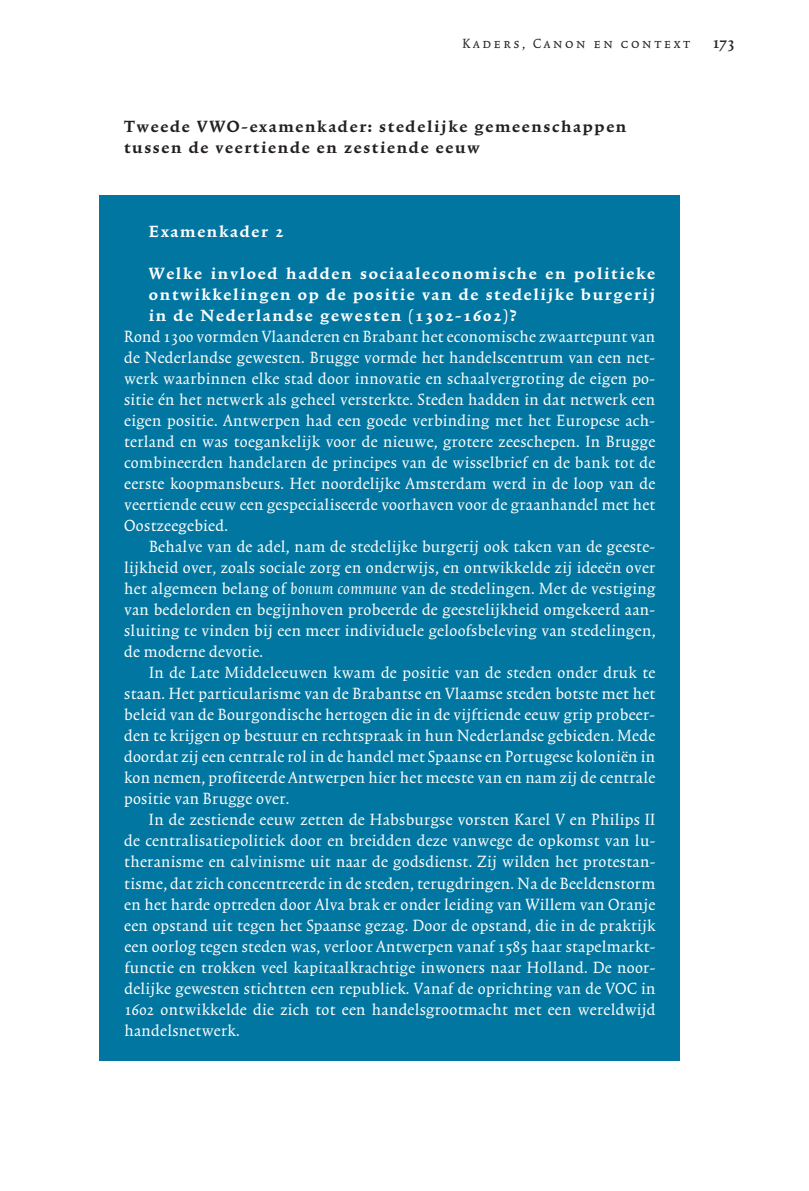
<style>
.page{position:relative;width:809px;height:1191px;background:#fff}
.page>*{position:absolute;margin:0;border:0;box-sizing:border-box;transform-origin:0 0}
.t1{font:19.25px/21px "Trinite No 1 Rom Con";letter-spacing:.02em;color:#fff;text-align:justify}
.t2{font:700 19.25px/42px "Trinite No 1";letter-spacing:.09em;color:#fff}
.t3{font:700 19.25px/21px "Trinite No 1";letter-spacing:.09em;color:#231f20}
.t4{font:15.75px "Trinite No 1 Rom Con Exp";letter-spacing:.17em;color:#231f20}
.s1{font-family:"Trinite No 1 Med Con";font-size:19.25px}
.s2{font-family:"Trinite No 1 Rom Con Ita"}
</style>
<div class="page">
<div style="left:99px;top:195px;width:581px;height:865px;background:#0076a0"></div>
<p class="t4" style="left:462px;top:35px;width:273px">Kaders, Canon en context <span class="s1">173</span></p>
<p class="t3" style="left:124px;top:117px;width:503px">Tweede VWO-examenkader: stedelijke gemeenschappen tussen de veertiende en zestiende eeuw</p>
<p class="t2" style="left:149px;top:211px;width:507px">Examenkader 2<br>Welke invloed hadden sociaaleconomische en politieke</p>
<p class="t2" style="left:149px;top:285px;width:507px;line-height:21px">ontwikkelingen op de positie van de stedelijke burgerij in de Nederlandse gewesten (1302-1602)?</p>
<p class="t1" style="left:124px;top:327px;width:532px">Rond 1300vormden Vlaanderen en Brabant heteconomischezwaartepuntvan de Nederlandse gewesten. Brugge vormde het handelscentrum van een net&shy;werk waarbinnen elke stad door innovatie en schaalvergroting de eigen po&shy;sitie én het netwerk als geheel versterkte. Steden hadden in dat netwerk een eigen positie. Antwerpen had een goede verbinding met het Europese ach&shy;terland en was toegankelijk voor de nieuwe, grotere zeeschepen. In Brugge combineerden handelaren de principes van de wisselbrief en de bank tot de eerste koopmansbeurs. Het noordelijke Amsterdam werd in de loop van de veertiende eeuw een gespecialiseerde voorhaven voor de graanhandel met het Oostzeegebied.</p>
<p class="t1" style="left:124px;top:537px;width:532px;text-indent:25px">Behalve van de adel, nam de stedelijke burgerij ook taken van de geeste&shy;lijkheid over, zoals sociale zorg en onderwijs, en ontwikkelde zij ideeën over het algemeen belang of <span class="s2">bonum commune</span> van de stedelingen. Met de vestiging van bedelorden en begijnhoven probeerde de geestelijkheid omgekeerd aan&shy;sluiting te vinden bij een meer individuele geloofsbeleving van stedelingen, de moderne devotie.</p>
<p class="t1" style="left:124px;top:663px;width:533px;text-indent:25px">In de Late Middeleeuwen kwam de positie van de steden onder druk te staan. Het particularisme van de Brabantse en Vlaamse steden botste met het beleid van de Bourgondische hertogen die in de vijftiende eeuw grip probeer&shy;den te krijgen op bestuur en rechtspraak in hun Nederlandse gebieden. Mede doordatzijeen centralerol in de handel metSpaanseen Portugese koloniën in kon nemen, profiteerde Antwerpen hier het meeste van en nam zij de centrale positie van Brugge over.</p>
<p class="t1" style="left:124px;top:810px;width:532px;text-indent:25px">In de zestiende eeuw zetten de Habsburgse vorsten Karel V en Philips II de centralisatiepolitiek door en breidden deze vanwege de opkomst van lu&shy;theranisme en calvinisme uit naar de godsdienst. Zij wilden het protestan&shy;tisme, datzich concentreerdein desteden, terugdringen. Na de Beeldenstorm en het harde optreden door Alva brak er onder leiding van Willem van Oranje een opstand uit tegen het Spaanse gezag. Door de opstand, die in de praktijk een oorlog tegen steden was, verloor Antwerpen vanaf 1585 haar stapelmarkt&shy;functie en trokken veel kapitaalkrachtige inwoners naar Holland. De noor&shy;delijke gewesten stichtten een republiek. Vanaf de oprichting van de VOC in 1602 ontwikkelde die zich tot een handelsgrootmacht met een wereldwijd handelsnetwerk.</p>
</div>
